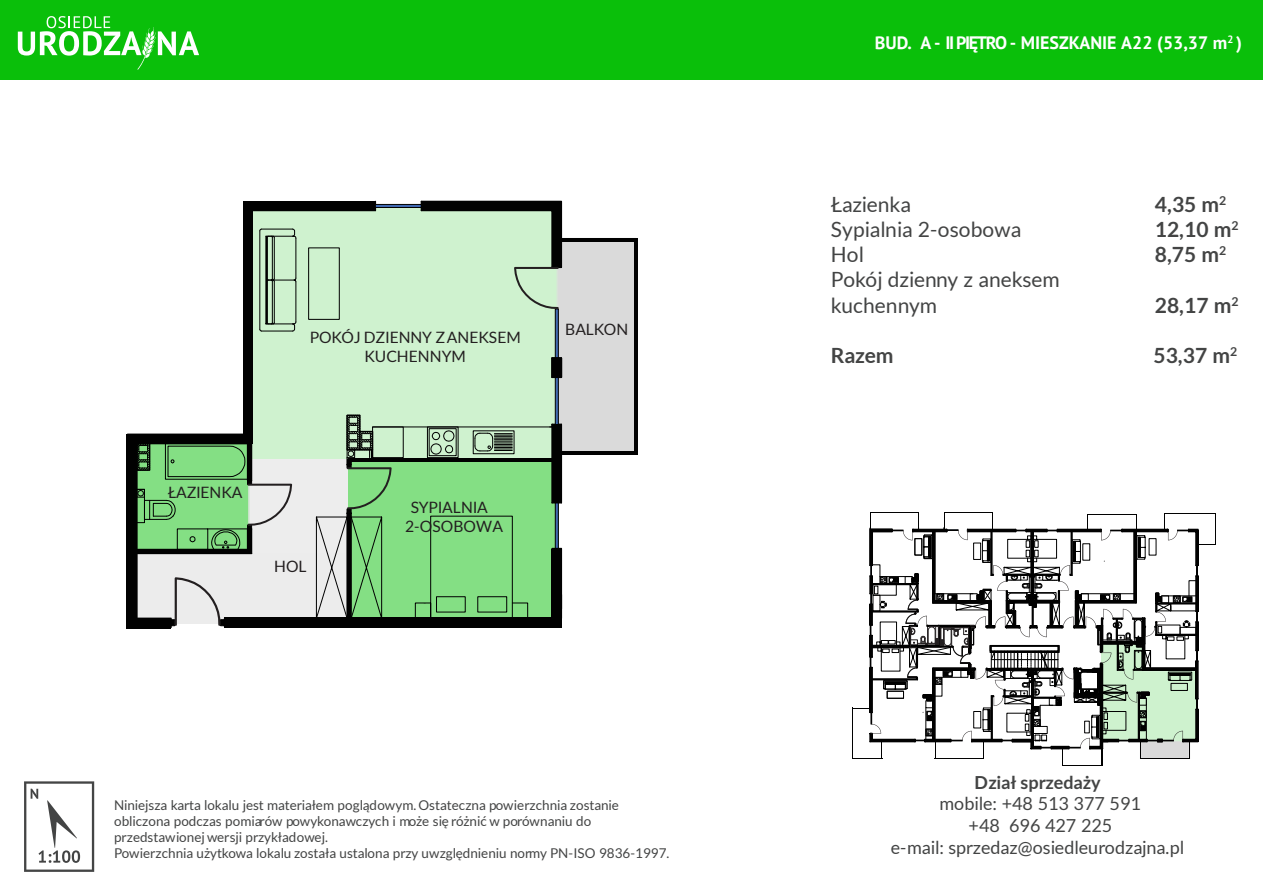
<style>
.page{position:relative;width:1263px;height:894px;background:#fff}
.page>*{position:absolute;margin:0;border:0;box-sizing:border-box;transform-origin:0 0}
.t1{font:21px/25.2px "Lato";color:#434444}
.t2{font:700 21px "Lato";color:#434444}
.t3{font:18px/21.6px "Lato";color:#434444;text-align:center}
.t4{font:700 18px "PT Sans";color:#fff}
.t5{font:700 18px "Lato";letter-spacing:-.01em;color:#434444}
.t6{font:15.6px/18.8px "Lato";color:#231f20;text-align:center}
.t7{font:15.6px "Lato";letter-spacing:-.02em;color:#231f20}
.t8{font:13.5px/16.2px "Lato";letter-spacing:-.01em;color:#434444}
</style>
<div class="page">
<div style="left:0;top:0;width:1263px;height:80px;background:#0abf0a"></div>
<svg style="left:18px;top:16px;width:181px;height:54px"></svg>
<svg style="left:24px;top:781px;width:70px;height:91px"></svg>
<div style="left:392px;top:461px;width:163px;height:157px;background:#84df84"></div>
<svg style="left:555px;top:503px;width:4px;height:45px"></svg>
<div style="left:138px;top:552px;width:177px;height:66px;background:#ececec"></div>
<img style="left:252px;top:208px;width:384px;height:251px">
<hr style="left:551px;top:424px;width:2px;height:79px;background:#000">
<hr style="left:561px;top:424px;width:1px;height:79px;background:#000">
<hr style="left:136px;top:444px;width:2px;height:174px;background:#000">
<hr style="left:373px;top:427px;width:179px;height:1px;background:#000">
<hr style="left:266px;top:236px;width:1px;height:88px;background:#000">
<hr style="left:274px;top:237px;width:1px;height:42px;background:#000">
<hr style="left:272px;top:237px;width:1px;height:42px;background:#000">
<hr style="left:267px;top:237px;width:1px;height:42px;background:#000">
<hr style="left:296px;top:238px;width:1px;height:40px;background:#000">
<hr style="left:259px;top:231px;width:1px;height:98px;background:#000">
<hr style="left:274px;top:281px;width:1px;height:42px;background:#000">
<hr style="left:272px;top:281px;width:1px;height:42px;background:#000">
<hr style="left:267px;top:281px;width:1px;height:42px;background:#000">
<hr style="left:296px;top:282px;width:1px;height:40px;background:#000">
<svg style="left:259px;top:321px;width:38px;height:11px"></svg>
<svg style="left:267px;top:277px;width:30px;height:6px"></svg>
<svg style="left:259px;top:228px;width:38px;height:11px"></svg>
<div style="left:308px;top:248px;width:32px;height:72px;border:1px solid #000"></div>
<div style="left:512px;top:603px;width:16px;height:16px;border:1px solid #000"></div>
<hr style="left:561px;top:549px;width:1px;height:60px;background:#000">
<div style="left:429px;top:428px;width:28px;height:28px;border:1px solid #000"></div>
<svg style="left:430px;top:430px;width:25px;height:25px"></svg>
<div style="left:427px;top:427px;width:31px;height:31px;border:1px solid #000"></div>
<div style="left:473px;top:430px;width:41px;height:24px;border:1px solid #000"></div>
<svg style="left:474px;top:432px;width:38px;height:20px"></svg>
<svg style="left:415px;top:515px;width:98px;height:103px;background:#7dd47d"></svg>
<div style="left:243px;top:201px;width:132px;height:10px;background:#010101"></div>
<svg style="left:375px;top:204px;width:45px;height:4px"></svg>
<svg style="left:555px;top:378px;width:4px;height:46px"></svg>
<svg style="left:555px;top:309px;width:4px;height:48px"></svg>
<div style="left:551px;top:357px;width:11px;height:21px;border:2px solid #000"></div>
<div style="left:552px;top:358px;width:9px;height:19px;background:#010101"></div>
<svg style="left:420px;top:200px;width:143px;height:109px;background:#b1ceb1"></svg>
<div style="left:552px;top:424px;width:9px;height:79px;background:#010101"></div>
<hr style="left:635px;top:239px;width:3px;height:215px;background:#010101">
<hr style="left:561px;top:451px;width:77px;height:3px;background:#010101">
<hr style="left:561px;top:239px;width:77px;height:3px;background:#010101">
<div style="left:551px;top:549px;width:10px;height:78px;background:#010101"></div>
<div style="left:224px;top:618px;width:338px;height:10px;background:#010101"></div>
<div style="left:128px;top:434px;width:116px;height:9px;background:#010101"></div>
<div style="left:126px;top:619px;width:45px;height:9px;background:#010101"></div>
<div style="left:243px;top:204px;width:9px;height:240px;background:#010101"></div>
<svg style="left:137px;top:442px;width:155px;height:112px;background:#8ac38a"></svg>
<hr style="left:348px;top:458px;width:205px;height:3px;background:#010101">
<svg style="left:315px;top:414px;width:77px;height:204px;background:#9dc59d"></svg>
<svg style="left:135px;top:577px;width:90px;height:52px;background:#c8c8c8"></svg>
<div style="left:126px;top:434px;width:11px;height:191px;background:#010101"></div>
<hr style="left:1215px;top:514px;width:1px;height:31px;background:#010101">
<svg style="left:852px;top:512px;width:363px;height:254px"></svg>
<p class="t6" style="left:310px;top:329px;width:213px">POKÓJ DZIENNY ZANEKSEM<br>KUCHENNYM</p>
<p class="t6" style="left:565px;top:321px;width:64px">BALKON</p>
<p class="t7" style="left:168px;top:485px;width:76px">ŁAZIENKA</p>
<p class="t6" style="left:274px;top:558px;width:34px">HOL</p>
<p class="t6" style="left:405px;top:499px;width:99px;text-align:left;text-indent:6px">SYPIALNIA<br>2-OSOBOWA</p>
<p class="t8" style="left:114px;top:797px;width:557px">Niniejsza karta lokalu jest materiałem poglądowym. Ostateczna powierzchnia zostanie obliczona podczas pomiarów powykonawczych i może się różnić w porównaniu do przedstawionej wersji przykładowej.<br>Powierzchnia użytkowa lokalu została ustalona przy uwzględnieniu normy PN-ISO 9836-1997.</p>
<h2 class="t4" style="left:875px;top:36px;width:368px">BUD. A - IIPIĘTRO- MIESZKANIE A22 (53,37 m<sup>2</sup> )</h2>
<h1 class="t1" style="left:831px;top:193px;width:82px">Łazienka</h1>
<h1 class="t2" style="left:1155px;top:195px;width:73px">4,35 m<sup>2</sup></h1>
<h1 class="t1" style="left:831px;top:218px;width:192px">Sypialnia 2-osobowa</h1>
<h1 class="t2" style="left:1155px;top:220px;width:85px">12,10 m<sup>2</sup></h1>
<h1 class="t1" style="left:831px;top:243px;width:35px">Hol</h1>
<h1 class="t2" style="left:1155px;top:245px;width:73px">8,75 m<sup>2</sup></h1>
<h1 class="t1" style="left:831px;top:268px;width:231px">Pokój dzienny z aneksem kuchennym</h1>
<h1 class="t2" style="left:1155px;top:296px;width:85px">28,17 m<sup>2</sup></h1>
<h1 class="t2" style="left:831px;top:346px;width:64px">Razem</h1>
<h1 class="t2" style="left:1154px;top:346px;width:85px">53,37 m<sup>2</sup></h1>
<h2 class="t5" style="left:975px;top:774px;width:128px">Dział sprzedaży</h2>
<h2 class="t3" style="left:891px;top:794px;width:295px">mobile: +48 513 377 591<br>+48 696 427 225<br>e-mail: sprzedaz@osiedleurodzajna.pl</h2>
</div>
